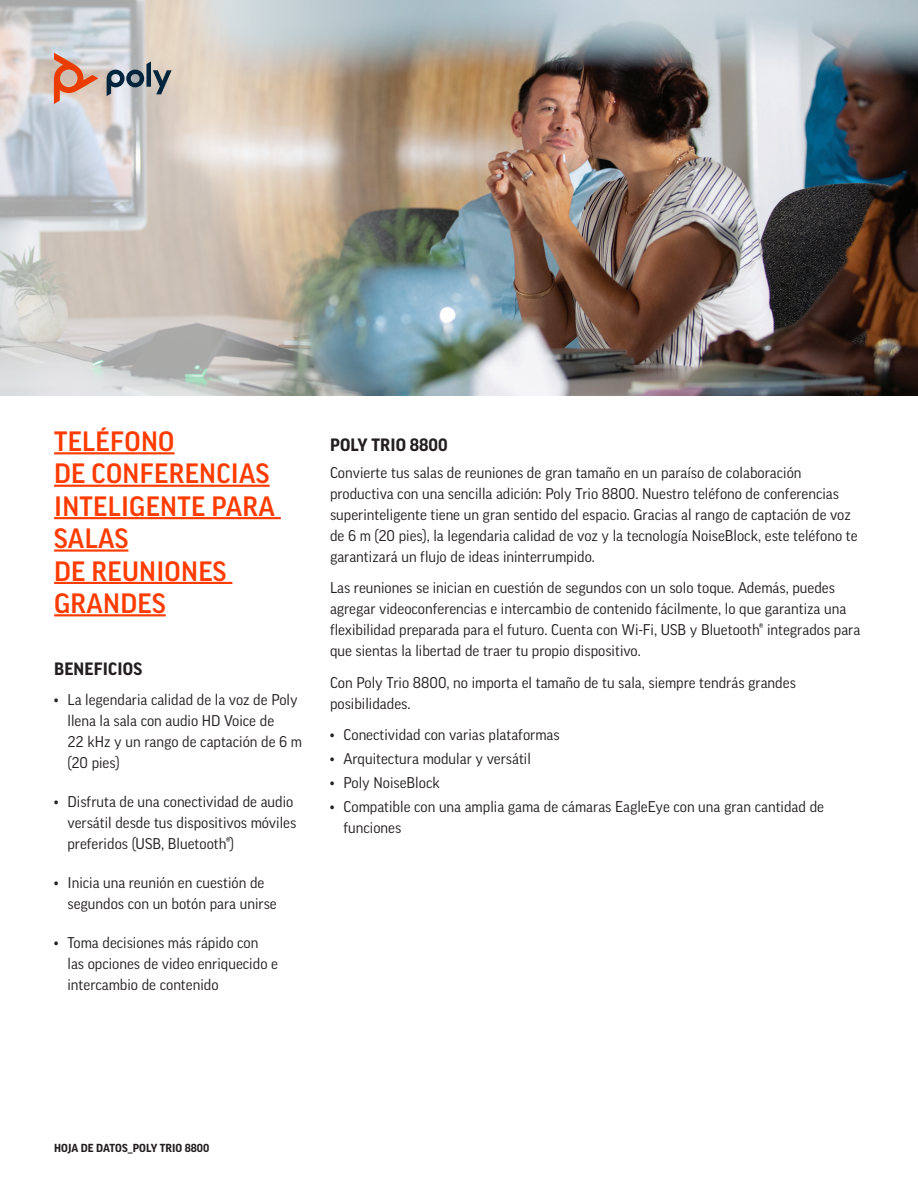
<style>
.page{position:relative;width:918px;height:1188px;background:#fff}
.page>*{position:absolute;margin:0;border:0;box-sizing:border-box;transform-origin:0 0}
.t1{font:500 27px/32.4px "Good Pro";letter-spacing:.01em;color:#ff3b00}
.t2{font:700 17.25px "Good Pro";letter-spacing:.01em;color:#231f20}
.t3{font:15px/21px "Good Pro";color:#231f20}
.t4{font:700 11.25px "Good Pro";letter-spacing:.01em;color:#231f20}
</style>
<div class="page">
<hr style="left:54px;top:452px;width:121px;height:2px;background:#ff3b00">
<hr style="left:54px;top:485px;width:216px;height:2px;background:#ff3b00">
<hr style="left:54px;top:517px;width:227px;height:2px;background:#ff3b00">
<hr style="left:54px;top:549px;width:74px;height:3px;background:#ff3b00">
<hr style="left:54px;top:582px;width:178px;height:2px;background:#ff3b00">
<hr style="left:54px;top:614px;width:112px;height:2px;background:#ff3b00">
<img style="left:436px;top:0;width:482px;height:396px">
<img style="left:0;top:0;width:436px;height:396px">
<svg style="left:107px;top:61px;width:65px;height:35px;background:#929a9f"></svg>
<svg style="left:54px;top:53px;width:44px;height:51px;background:#dd9f88"></svg>
<h1 class="t1" style="left:54px;top:425px;width:222px">TELÉFONO<br>DE CONFERENCIAS<br>INTELIGENTE PARA<br>SALAS<br>DE REUNIONES<br>GRANDES</h1>
<p class="t2" style="left:54px;top:659px;width:90px">BENEFICIOS</p>
<p class="t3" style="left:68px;top:689px;width:236px;text-indent:-14px">• La legendaria calidad de la voz de Poly llena la sala con audio HD Voice de<br>22 kHz y un rango de captación de 6 m (20 pies)</p>
<p class="t3" style="left:68px;top:791px;width:230px;text-indent:-14px">• Disfruta de una conectividad de audio versátil desde tus dispositivos móviles preferidos (USB, Bluetooth®)</p>
<p class="t3" style="left:68px;top:872px;width:211px;text-indent:-14px">• Inicia una reunión en cuestión de segundos con un botón para unirse</p>
<p class="t3" style="left:68px;top:932px;width:212px;text-indent:-14px">• Toma decisiones más rápido con las opciones de video enriquecido e intercambio de contenido</p>
<p class="t2" style="left:330px;top:435px;width:119px">POLY TRIO 8800</p>
<p class="t3" style="left:330px;top:462px;width:529px">Convierte tus salas de reuniones de gran tamaño en un paraíso de colaboración productiva con una sencilla adición: Poly Trio 8800. Nuestro teléfono de conferencias superinteligente tiene un gran sentido del espacio. Gracias al rango de captación de voz de 6 m (20 pies), la legendaria calidad de voz y la tecnología NoiseBlock, este teléfono te garantizará un flujo de ideas ininterrumpido.</p>
<p class="t3" style="left:330px;top:577px;width:532px">Las reuniones se inician en cuestión de segundos con un solo toque. Además, puedes agregar videoconferencias e intercambio de contenido fácilmente, lo que garantiza una flexibilidad preparada para el futuro. Cuenta con Wi-Fi, USB y Bluetooth® integrados para que sientas la libertad de traer tu propio dispositivo.</p>
<p class="t3" style="left:330px;top:672px;width:467px">Con Poly Trio 8800, no importa el tamaño de tu sala, siempre tendrás grandes posibilidades.</p>
<p class="t3" style="left:330px;top:724px;width:231px">• Conectividad con varias plataformas</p>
<p class="t3" style="left:330px;top:748px;width:202px">• Arquitectura modular y versátil</p>
<p class="t3" style="left:330px;top:772px;width:111px">• Poly NoiseBlock</p>
<p class="t3" style="left:344px;top:796px;width:482px;text-indent:-14px">• Compatible con una amplia gama de cámaras EagleEye con una gran cantidad de funciones</p>
<p class="t4" style="left:54px;top:1142px;width:157px">HOJA DE DATOS_POLY TRIO 8800</p>
</div>
